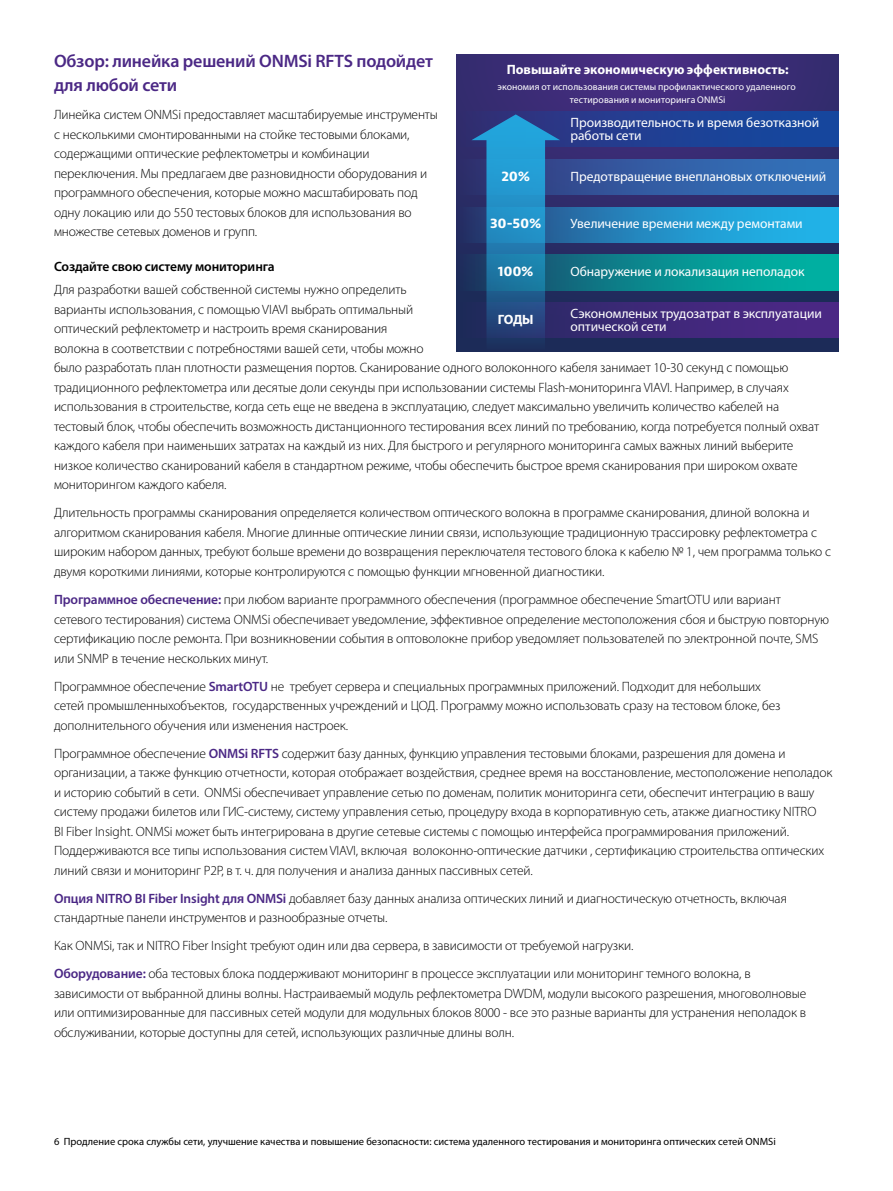
<style>
.page{position:relative;width:893px;height:1191px;background:#fff}
.page>*{position:absolute;margin:0;border:0;box-sizing:border-box;transform-origin:0 0}
.t1{font:600 18px/24px "Myriad Pro";letter-spacing:-.01em;color:#4b2885}
.t2{font:300 13.5px/19.5px "Myriad Pro";letter-spacing:-.01em;color:#000}
.t3{font:13.5px/13px "Myriad Pro";letter-spacing:-.005em;color:#fff}
.t4{font:700 13.5px "Myriad Pro";color:#fff}
.t5{font:600 13.5px "Myriad Pro";letter-spacing:-.01em;color:#000}
.t6{font:700 13.5px "Bernino Sans";letter-spacing:-.02em;color:#fff}
.t7{font:10.5px "Myriad Pro";color:#000}
.t8{font:9.75px/13px "Myriad Pro";letter-spacing:.005em;color:#fff;text-align:center}
.s1{font-weight:600;color:#4b2885}
</style>
<div class="page">
<svg style="left:456px;top:54px;width:383px;height:298px;background:#322e70"></svg>
<svg style="left:456px;top:112px;width:383px;height:35px;background:#1e3f92"></svg>
<svg style="left:456px;top:159px;width:383px;height:36px;background:#325ea5"></svg>
<svg style="left:456px;top:207px;width:383px;height:35px;background:#2390c7"></svg>
<svg style="left:456px;top:255px;width:383px;height:35px;background:#088f90"></svg>
<svg style="left:456px;top:302px;width:383px;height:36px;background:#3f2879"></svg>
<svg style="left:471px;top:114px;width:89px;height:238px;background:#236399"></svg>
<h1 class="t1" style="left:54px;top:49px;width:380px">Обзор: линейка решений ONMSi RFTS подойдет для любой сети</h1>
<p class="t2" style="left:54px;top:105px;width:385px">Линейка систем ONMSi предоставляет масштабируемые инструменты с несколькими смонтированными на стойке тестовыми блоками, содержащими оптические рефлектометры и комбинации переключения. Мы предлагаем две разновидности оборудования и программного обеспечения, которые можно масштабировать под одну локацию или до 550 тестовых блоков для использования во множестве сетевых доменов и групп.</p>
<p class="t5" style="left:54px;top:257px;width:222px">Создайте свою систему мониторинга</p>
<p class="t2" style="left:54px;top:280px;width:767px">Для разработки вашей собственной системы нужно определить<br>варианты использования, с помощью VIAVI выбрать оптимальный<br>оптический рефлектометр и настроить время сканирования<br>волокна в соответствии с потребностями вашей сети, чтобы можно<br>было разработать план плотности размещения портов. Сканирование одного волоконного кабеля занимает 10-30 секунд с помощью традиционного рефлектометра или десятые доли секунды при использовании системы Flash-мониторинга VIAVI. Например, в случаях использования в строительстве, когда сеть еще не введена в эксплуатацию, следует максимально увеличить количество кабелей на тестовый блок, чтобы обеспечить возможность дистанционного тестирования всех линий по требованию, когда потребуется полный охват каждого кабеля при наименьших затратах на каждый из них. Для быстрого и регулярного мониторинга самых важных линий выберите низкое количество сканирований кабеля в cтандартном режиме, чтобы обеспечить быстрое время сканирования при широком охвате мониторингом каждого кабеля.</p>
<p class="t2" style="left:54px;top:503px;width:779px">Длительность программы сканирования определяется количеством оптического волокна в программе сканирования, длиной волокна и алгоритмом сканирования кабеля. Многие длинные оптические линии связи, использующие традиционную трассировку рефлектометра с широким набором данных, требуют больше времени до возвращения переключателя тестового блока к кабелю № 1, чем программа только с двумя короткими линиями, которые контролируются с помощью функции мгновенной диагностики.</p>
<p class="t2" style="left:54px;top:589px;width:777px"><span class="s1">Программное обеспечение:</span> при любом варианте программного обеспечения (программное обеспечение SmartOTU или вариант сетевого тестирования) система ONMSi обеспечивает уведомление, эффективное определение местоположения сбоя и быструю повторную сертификацию после ремонта. При возникновении события в оптоволокне прибор уведомляет пользователей по электронной почте, SMS или SNMP в течение нескольких минут.</p>
<p class="t2" style="left:54px;top:676px;width:728px">Программное обеспечение <span class="s1">SmartOTU</span> не требует сервера и специальных программных приложений. Подходит для небольших сетей промышленныхобъектов, государственных учреждений и ЦОД. Программу можно использовать сразу на тестовом блоке, без дополнительного обучения или изменения настроек.</p>
<p class="t2" style="left:54px;top:743px;width:780px">Программное обеспечение <span class="s1">ONMSi RFTS</span> содержит базу данных, функцию управления тестовыми блоками, разрешения для домена и организации, а также функцию отчетности, которая отображает воздействия, среднее время на восстановление, местоположение неполадок и историю событий в сети. ONMSi обеспечивает управление сетью по доменам, политик мониторинга сети, обеспечит интеграцию в вашу систему продажи билетов или ГИС-систему, систему управления сетью, процедуру входа в корпоративную сеть, атакже диагностику NITRO<br>BI Fiber Insight. ONMSi может быть интегрирована в другие сетевые системы с помощью интерфейса программирования приложений.<br>Поддерживаются все типы использования систем VIAVI, включая волоконно-оптические датчики , сертификацию строительства оптических линий связи и мониторинг P2P, в т. ч. для получения и анализа данных пассивных сетей.</p>
<p class="t2" style="left:54px;top:888px;width:734px"><span class="s1">Опция NITRO BI Fiber Insight для ONMSi</span> добавляет базу данных анализа оптических линий и диагностическую отчетность, включая стандартные панели инструментов и разнообразные отчеты.</p>
<p class="t2" style="left:54px;top:931px;width:698px;line-height:28px">Как ONMSi, так и NITRO Fiber Insight требуют один или два сервера, в зависимости от требуемой нагрузки.<br><span class="s1">Оборудование:</span> оба тестовых блока поддерживают мониторинг в процессе эксплуатации или мониторинг темного волокна, в</p>
<p class="t2" style="left:54px;top:983px;width:754px;text-align:justify">зависимости от выбранной длины волны. Настраиваемый модуль рефлектометра DWDM, модули высокого разрешения, многоволновые или оптимизированные для пассивных сетей модули для модульных блоков 8000 - все это разные варианты для устранения неполадок в обслуживании, которые доступны для сетей, использующих различные длины волн.</p>
<p class="t4" style="left:507px;top:61px;width:283px">Повышайте экономическую эффективность:</p>
<p class="t8" style="left:497px;top:80px;width:300px">экономия от использования системы профилактического удаленного тестирования и мониторинга ONMSi</p>
<p class="t3" style="left:571px;top:116px;width:250px">Производительность и время безотказной работы сети</p>
<p class="t3" style="left:571px;top:169px;width:257px">Предотвращение внеплановых отключений</p>
<p class="t3" style="left:571px;top:217px;width:234px">Увеличение времени между ремонтами</p>
<p class="t3" style="left:571px;top:265px;width:236px">Обнаружение и локализация неполадок</p>
<p class="t3" style="left:571px;top:306px;width:253px">Сэкономленых трудозатрат в эксплуатации оптической сети</p>
<p class="t6" style="left:501px;top:167px;width:30px">20%</p>
<p class="t6" style="left:490px;top:215px;width:53px">30-50%</p>
<p class="t6" style="left:498px;top:262px;width:37px">100%</p>
<p class="t4" style="left:498px;top:310px;width:38px">ГОДЫ</p>
<p class="t7" style="left:54px;top:1134px;width:723px">6 Продление срока службы сети, улучшение качества и повышение безопасности: система удаленного тестирования и мониторинга оптических сетей ONMSi</p>
</div>
